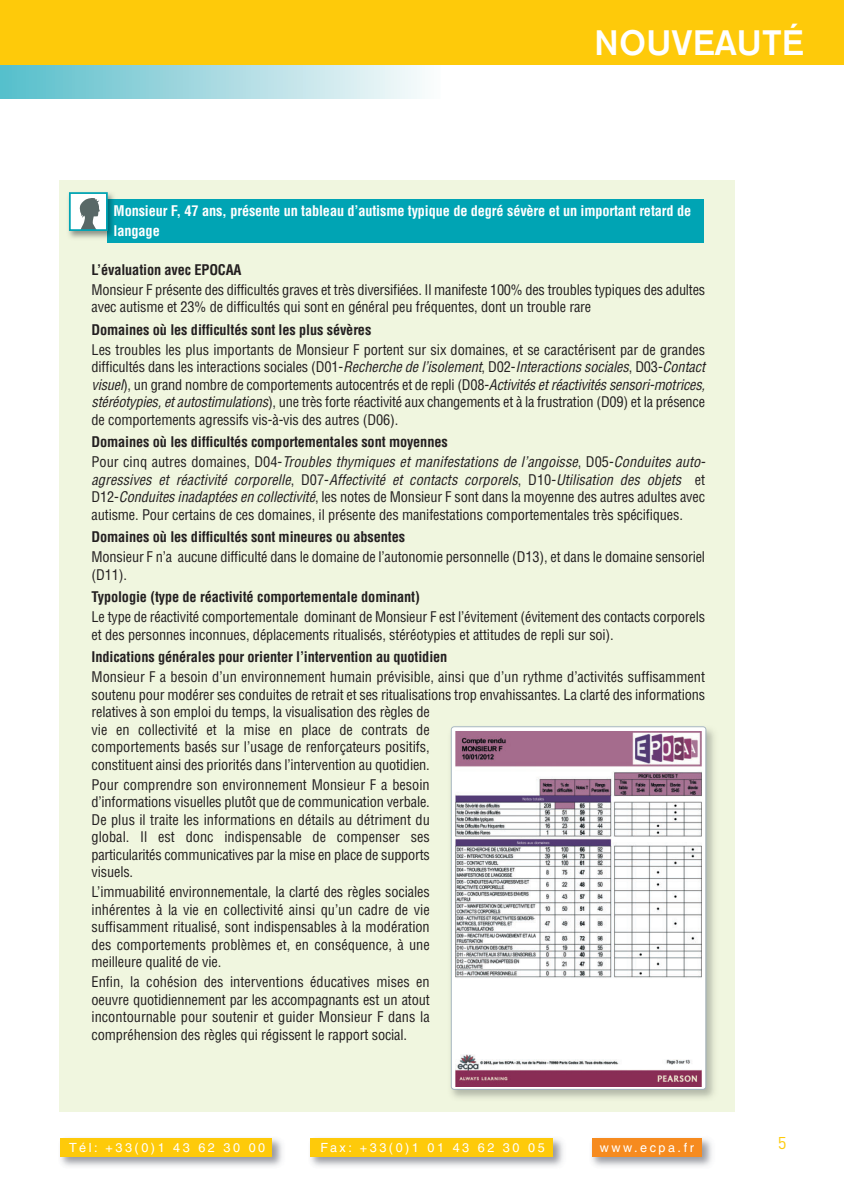
<style>
.page{position:relative;width:844px;height:1187px;background:#fff}
.page>*{position:absolute;margin:0;border:0;box-sizing:border-box;transform-origin:0 0}
.t1{font:500 35px "Akzidenz Grotesk BE";color:#fff}
.t2{font:16.8px "DIN";color:#feca0a}
.t3{font:condensed 14.35px/17.5px "Helvetica";letter-spacing:-.01em;color:#231f20}
.t4{font:700 condensed 14.35px "Helvetica";letter-spacing:-.01em;color:#231f20}
.t5{font:italic condensed 14.35px/19.9px "Helvetica";color:#231f20}
.t6{font:700 condensed 14.35px/19.2px "Helvetica";letter-spacing:-.01em;color:#fff}
.t7{font:12.6px "Helvetica";letter-spacing:.2em;color:#fff}
.s1{font-style:italic}
.s2{font-weight:700;font-style:normal}
.s3{font-style:normal}
</style>
<div class="page">
<div style="left:0;top:31px;width:440px;height:67px;background:linear-gradient(to right,#58bdca,#fcfbfc)"></div>
<img style="left:60px;top:1138px;width:222px;height:29px">
<div style="left:60px;top:1138px;width:212px;height:18px;background:#feca0a"></div>
<img style="left:310px;top:1138px;width:253px;height:29px">
<div style="left:310px;top:1138px;width:243px;height:18px;background:#feca0a"></div>
<img style="left:591px;top:1138px;width:121px;height:29px">
<div style="left:592px;top:1138px;width:109px;height:18px;background:#f68b1f"></div>
<div style="left:0;top:0;width:843px;height:65px;background:#feca0a"></div>
<div style="left:60px;top:179px;width:674px;height:932px;background:#f0f6df"></div>
<div style="left:107px;top:199px;width:596px;height:43px;background:#00a4b4"></div>
<img style="left:68px;top:193px;width:53px;height:50px">
<img style="left:107px;top:199px;width:14px;height:43px">
<div style="left:71px;top:194px;width:35px;height:35px;background:#fff"></div>
<svg style="left:80px;top:198px;width:20px;height:30px"></svg>
<div style="left:69px;top:192px;width:39px;height:39px;border:2px solid #00a4b4"></div>
<img style="left:450px;top:726px;width:264px;height:372px">
<div style="left:451px;top:727px;width:254px;height:361px;background:#fff;border-radius:2px"></div>
<img style="left:455px;top:731px;width:246px;height:355px">
<div style="left:450px;top:726px;width:256px;height:363px;border:2px solid #a2b2c2;border-radius:3px"></div>
<h1 class="t1" style="left:594px;top:31px;width:211px">NOUVEAUTÉ</h1>
<p class="t6" style="left:114px;top:203px;width:579px">Monsieur F, 47 ans, présente un tableau d’autisme typique de degré sévère et un important retard de langage</p>
<p class="t4" style="left:92px;top:264px;width:151px">L’évaluation avec EPOCAA</p>
<p class="t3" style="left:92px;top:282px;width:615px">Monsieur F présente des difficultés graves et très diversifiées. Il manifeste 100% des troubles typiques des adultes avec autisme et 23% de difficultés qui sont en général peu fréquentes, dont un trouble rare</p>
<p class="t4" style="left:92px;top:324px;width:281px">Domaines où les difficultés sont les plus sévères</p>
<p class="t3" style="left:92px;top:342px;width:617px">Les troubles les plus importants de Monsieur F portent sur six domaines, et se caractérisent par de grandes difficultés dans les interactions sociales (D01-<span class="s1">Recherche de l’isolement</span>, D02-<span class="s1">Interactions sociales</span>, D03-<span class="s1">Contact visuel</span>), un grand nombre de comportements autocentrés et de repli (D08-<span class="s1">Activités etréactivités sensori-motrices, stéréotypies,etautostimulations</span>), une très forte réactivité aux changements et à la frustration (D09) et la présence de comportements agressifs vis-à-vis des autres (D06).</p>
<p class="t5" style="left:92px;top:433px;width:617px"><span class="s2">Domaines où les difficultés comportementales sont moyennes<br></span><span class="s3">P o u r c i n q a u t r e s d o m a i n e s , D 0 4 -</span> Troubles thymiques et manifestations de l’angoisse<span class="s3">, D 0 5 -</span> Conduites auto-</p>
<p class="t3" style="left:92px;top:472px;width:615px;text-align:justify"><span class="s1">agressives et réactivité corporelle</span>, D 0 7 - <span class="s1">Affectivité et contacts corporels</span>, D 1 0 - <span class="s1">Utilisation des objets</span> e t D12-<span class="s1">Conduites inadaptées en collectivité</span>, les notes de Monsieur F sont dans la moyenne des autres adultes avec autisme. Pour certains de ces domaines, il présente des manifestations comportementales très spécifiques.</p>
<p class="t4" style="left:92px;top:531px;width:315px">Domaines où les difficultés sont mineures ou absentes</p>
<p class="t3" style="left:92px;top:549px;width:615px">Monsieur F n’a aucune difficulté dans le domaine de l’autonomie personnelle (D13), et dans le domaine sensoriel (D11).</p>
<p class="t4" style="left:92px;top:591px;width:330px">Typologie (type de réactivité comportementale dominant)</p>
<p class="t3" style="left:92px;top:609px;width:615px">Le type de réactivité comportementale dominant de Monsieur F est l’évitement (évitement des contacts corporels et des personnes inconnues, déplacements ritualisés, stéréotypies et attitudes de repli sur soi).</p>
<p class="t4" style="left:92px;top:651px;width:357px">Indications générales pour orienter l’intervention au quotidien</p>
<p class="t3" style="left:92px;top:669px;width:615px">Monsieur F a besoin d’un environnement humain prévisible, ainsi que d’un rythme d’activités suffisamment soutenu pour modérer ses conduites de retrait et ses ritualisations trop envahissantes. La clarté des informations relatives à son emploi du temps, la visualisation des règles de<br>vie en collectivité et la mise en place de contrats de<br>comportements basés sur l’usage de renforçateurs positifs,<br>constituent ainsi des priorités dans l’intervention au quotidien.</p>
<p class="t3" style="left:92px;top:776px;width:339px;text-align:justify">Pour comprendre son environnement Monsieur F a besoin d’informations visuelles plutôt que de communication verbale.<br>De plus il traite les informations en détails au détriment du global. Il est donc indispensable de compenser ses particularités communicatives par la mise en place de supports visuels.</p>
<p class="t3" style="left:92px;top:884px;width:339px;text-align:justify">L’immuabilité environnementale, la clarté des règles sociales inhérentes à la vie en collectivité ainsi qu’un cadre de vie suffisamment ritualisé, sont indispensables à la modération des comportements problèmes et, en conséquence, à une meilleure qualité de vie.</p>
<p class="t3" style="left:92px;top:974px;width:339px;text-align:justify">Enfin, la cohésion des interventions éducatives mises en oeuvre quotidiennement par les accompagnants est un atout incontournable pour soutenir et guider Monsieur F dans la compréhension des règles qui régissent le rapport social.</p>
<p class="t7" style="left:69px;top:1142px;width:198px">Tél: +33(0)1 43 62 30 00</p>
<p class="t7" style="left:320px;top:1142px;width:226px">Fax: +33(0)1 01 43 62 30 05</p>
<p class="t7" style="left:599px;top:1142px;width:95px">www.ecpa.fr</p>
<p class="t2" style="left:777px;top:1137px;width:10px">5</p>
</div>
